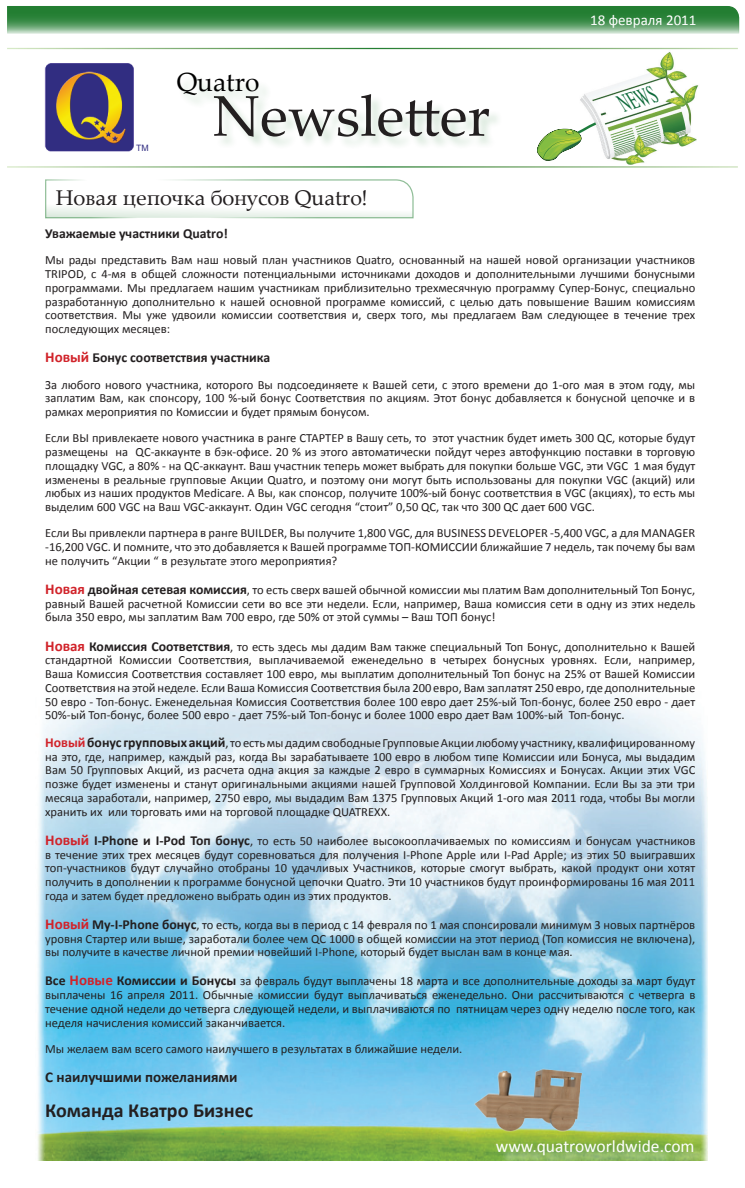
<style>
.page{position:relative;width:745px;height:1188px;background:#fff}
.page>*{position:absolute;margin:0;border:0;box-sizing:border-box;transform-origin:0 0}
.t1{font:57.38px "Palatino Linotype";color:#231f20}
.t2{font:26.25px "Palatino Linotype";color:#000}
.t3{font:italic 25.75px "Times";color:#0c6939;scale:.52 1}
.t4{font:21.25px "Palatino Linotype";color:#231f20}
.t5{font:700 20px "Calibri";color:#231f20}
.t6{font:17.5px "Calibri";color:#fff}
.t7{font:700 15px "Calibri";color:#231f20}
.t8{font:15px "Calibri";color:#fff}
.t9{font:700 13.75px "Calibri";color:#231f20}
.t10{font:12.5px/13.8px "Calibri";color:#231f20;text-align:justify}
.t11{font:8.75px "Arial";color:#312d82}
.s1{font-size:15px;color:#d1232a}
.s2{font-weight:700;font-size:15px;color:#d1232a}
.s3{font-weight:700;font-size:13.75px}
.s4{font-weight:700;font-size:13.75px;color:#d1232a}
</style>
<div class="page">
<img style="left:37px;top:683px;width:670px;height:477px">
<img style="left:44px;top:63px;width:90px;height:89px">
<div style="left:214px;top:94px;width:288px;height:56px;background:#237e32;opacity:.2"></div>
<div style="left:178px;top:73px;width:94px;height:36px;background:#f8fbf9"></div>
<div style="left:498px;top:1141px;width:210px;height:28px;background:#fff;opacity:.72"></div>
<svg style="left:45px;top:179px;width:369px;height:40px"></svg>
<img style="left:626px;top:52px;width:73px;height:113px">
<svg style="left:537px;top:79px;width:133px;height:83px"></svg>
<svg style="left:7px;top:6px;width:732px;height:28px;background:#51995d"></svg>
<img style="left:467px;top:1062px;width:124px;height:79px">
<p class="t11" style="left:136px;top:142px;width:14px">TM</p>
<h2 class="t2" style="left:176px;top:63px;width:84px">Quatro</h2>
<h1 class="t1" style="left:212px;top:75px;width:279px">Newsletter</h1>
<h3 class="t4" style="left:56px;top:182px;width:313px">Новая цепочка бонусов Quatro!</h3>
<p class="t8" style="left:589px;top:11px;width:108px">18 февраля 2011</p>
<h3 class="t3" style="left:614px;top:81px;width:74px;rotate:-18deg">NEWS</h3>
<p class="t9" style="left:45px;top:225px;width:184px">Уважаемые участники Quatro!</p>
<p class="t10" style="left:45px;top:253px;width:651px">Мы рады представить Вам наш новый план участников Quatro, основанный на нашей новой организации участников TRIPOD, с 4-мя в общей сложности потенциальными источниками доходов и дополнительными лучшими бонусными программами. Мы предлагаем нашим участникам приблизительно трехмесячную программу Супер-Бонус, специально разработанную дополнительно к нашей основной программе комиссий, с целью дать повышение Вашим комиссиям соответствия. Мы уже удвоили комиссии соответствия и, сверх того, мы предлагаем Вам следующее в течение трех последующих месяцев:</p>
<p class="t9" style="left:45px;top:349px;width:226px"><span class="s1">Новый</span> Бонус соответствия участника</p>
<p class="t10" style="left:45px;top:377px;width:651px">За любого нового участника, которого Вы подсоединяете к Вашей сети, с этого времени до 1-ого мая в этом году, мы заплатим Вам, как спонсору, 100 %-ый бонус Соответствия по акциям. Этот бонус добавляется к бонусной цепочке и в рамках мероприятия по Комиссии и будет прямым бонусом.</p>
<p class="t10" style="left:45px;top:430px;width:651px">Если ВЫ привлекаете нового участника в ранге СТАРТЕР в Вашу сеть, то этот участник будет иметь 300 QC, которые будут размещены на QC-аккаунте в бэк-офисе. 20 % из этого автоматически пойдут через автофункцию поставки в торговую площадку VGC, а 80% - на QC-аккаунт. Ваш участник теперь может выбрать для покупки больше VGC, эти VGC 1 мая будут изменены в реальные групповые Акции Quatro, и поэтому они могут быть использованы для покупки VGC (акций) или любых из наших продуктов Medicare. А Вы, как спонсор, получите 100%-ый бонус соответствия в VGC (акциях), то есть мы выделим 600 VGC на Ваш VGC-аккаунт. Один VGC сегодня “стоит” 0,50 QC, так что 300 QC дает 600 VGC.</p>
<p class="t10" style="left:45px;top:525px;width:651px">Если Вы привлекли партнера в ранге BUILDER, Вы получите 1,800 VGC, для BUSINESS DEVELOPER -5,400 VGC, а для MANAGER -16,200 VGC. И помните, что это добавляется к Вашей программе ТОП-КОМИССИИ ближайшие 7 недель, так почему бы вам не получить “Акции “ в результате этого мероприятия?</p>
<p class="t10" style="left:45px;top:582px;width:651px"><span class="s2">Новая</span> <span class="s3">двойная сетевая комиссия</span>, то есть сверх вашей обычной комиссии мы платим Вам дополнительный Топ Бонус, равный Вашей расчетной Комиссии сети во все эти недели. Если, например, Ваша комиссия сети в одну из этих недель была 350 евро, мы заплатим Вам 700 евро, где 50% от этой суммы – Ваш ТОП бонус!</p>
<p class="t10" style="left:45px;top:638px;width:651px"><span class="s2">Новая</span> <span class="s3">Комиссия Соответствия</span>, то есть здесь мы дадим Вам также специальный Топ Бонус, дополнительно к Вашей стандартной Комиссии Соответствия, выплачиваемой еженедельно в четырех бонусных уровнях. Если, например, Ваша Комиссия Соответствия составляет 100 евро, мы выплатим дополнительный Топ бонус на 25% от Вашей Комиссии Соответствия на этой неделе. Если Ваша Комиссия Соответствия была 200 евро, Вам заплатят 250 евро, где дополнительные 50 евро - Топ-бонус. Еженедельная Комиссия Соответствия более 100 евро дает 25%-ый Топ-бонус, более 250 евро - дает 50%-ый Топ-бонус, более 500 евро - дает 75%-ый Топ-бонус и более 1000 евро дает Вам 100%-ый Топ-бонус.</p>
<p class="t10" style="left:45px;top:735px;width:651px"><span class="s4">Новый</span> <span class="s3">бонус групповых акций</span>, то есть мы дадим свободные Групповые Акции любому участнику, квалифицированному на это, где, например, каждый раз, когда Вы зарабатываете 100 евро в любом типе Комиссии или Бонуса, мы выдадим Вам 50 Групповых Акций, из расчета одна акция за каждые 2 евро в суммарных Комиссиях и Бонусах. Акции этих VGC позже будет изменены и станут оригинальными акциями нашей Групповой Холдинговой Компании. Если Вы за эти три месяца заработали, например, 2750 евро, мы выдадим Вам 1375 Групповых Акций 1-ого мая 2011 года, чтобы Вы могли хранить их или торговать ими на торговой площадке QUATREXX.</p>
<p class="t10" style="left:45px;top:832px;width:651px"><span class="s2">Новый</span> <span class="s3">I-Phone и I-Pod Топ бонус</span>, то есть 50 наиболее высокооплачиваемых по комиссиям и бонусам участников в течение этих трех месяцев будут соревноваться для получения I-Phone Apple или I-Pad Apple; из этих 50 выигравших топ-участников будут случайно отобраны 10 удачливых Участников, которые смогут выбрать, какой продукт они хотят получить в дополнении к программе бонусной цепочки Quatro. Эти 10 участников будут проинформированы 16 мая 2011 года и затем будет предложено выбрать один из этих продуктов.</p>
<p class="t10" style="left:45px;top:916px;width:651px"><span class="s2">Новый</span> <span class="s3">My-I-Phone бонус</span>, то есть, когда вы в период с 14 февраля по 1 мая спонсировали минимум 3 новых партнёров уровня Стартер или выше, заработали более чем QC 1000 в общей комиссии на этот период (Топ комиссия не включена), вы получите в качестве личной премии новейший I-Phone, который будет выслан вам в конце мая.</p>
<p class="t10" style="left:45px;top:973px;width:651px"><span class="s3">Все</span> <span class="s2">Новые</span> <span class="s3">Комиссии и Бонусы</span> за февраль будут выплачены 18 марта и все дополнительные доходы за март будут выплачены 16 апреля 2011. Обычные комиссии будут выплачиваться еженедельно. Они рассчитываются с четверга в течение одной недели до четверга следующей недели, и выплачиваются по пятницам через одну неделю после того, как неделя начисления комиссий заканчивается.</p>
<p class="t10" style="left:45px;top:1040px;width:418px">Мы желаем вам всего самого наилучшего в результатах в ближайшие недели.</p>
<p class="t7" style="left:45px;top:1067px;width:194px">С наилучшими пожеланиями</p>
<h3 class="t5" style="left:45px;top:1097px;width:209px">Команда Кватро Бизнес</h3>
<h3 class="t6" style="left:495px;top:1134px;width:200px">www.quatroworldwide.com</h3>
</div>
